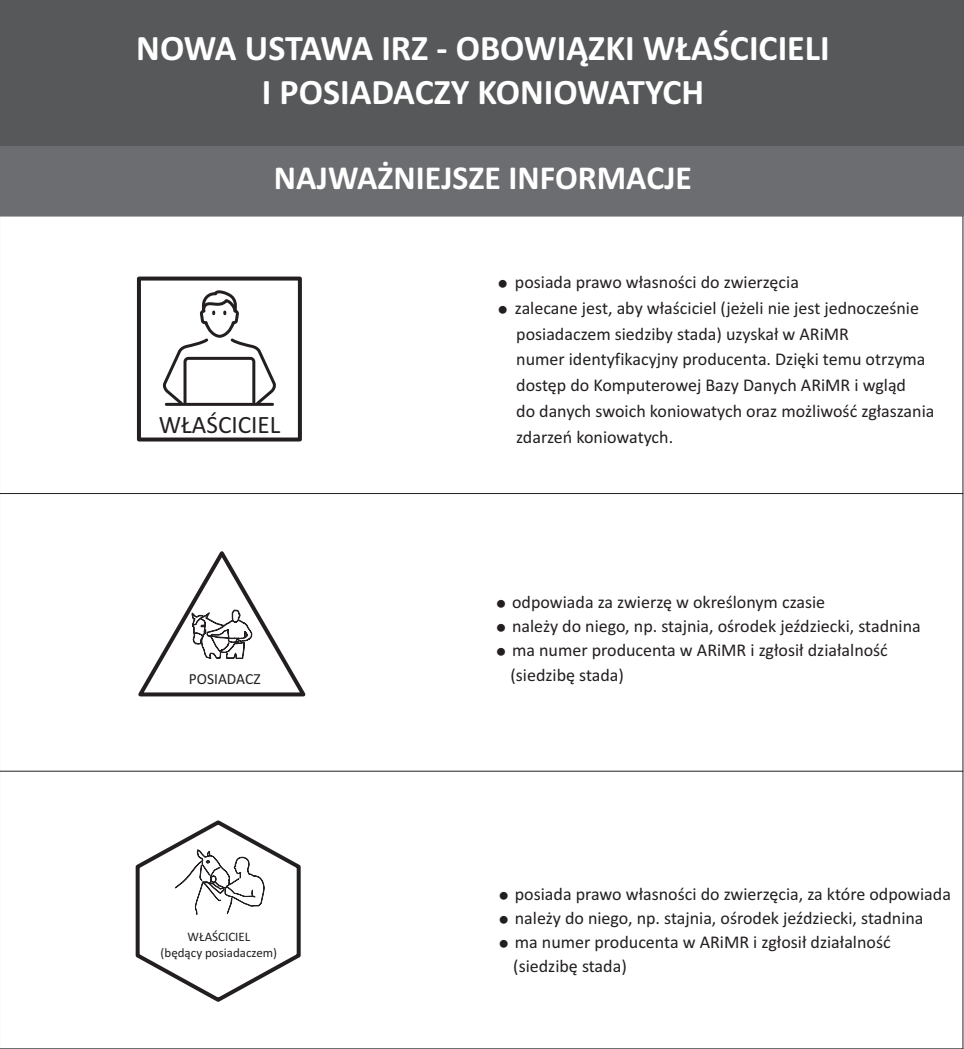
<style>
.page{position:relative;width:964px;height:1049px;background:#fff}
.page>*{position:absolute;margin:0;border:0;box-sizing:border-box;transform-origin:0 0}
.t1{font:700 36px/43.9px "Calibri";color:#fff;text-align:center}
.t2{font:700 33.7px "Calibri";color:#fff}
.t3{font:25.1px "Calibri";color:#231f20}
.t4{font:18px/24.3px "Calibri";color:#231f20}
.t5{font:15.5px "Calibri";color:#231f20}
.t6{font:13px/15.8px "Calibri";color:#231f20;text-align:center}
</style>
<div class="page">
<hr style="left:0;top:216px;width:1px;height:833px;background:#231f20">
<hr style="left:962px;top:216px;width:1px;height:833px;background:#231f20">
<hr style="left:0;top:1048px;width:963px;height:1px;background:#231f20">
<hr style="left:0;top:771px;width:963px;height:1px;background:#231f20">
<hr style="left:0;top:493px;width:963px;height:1px;background:#231f20">
<hr style="left:0;top:216px;width:963px;height:1px;background:#231f20">
<div style="left:0;top:85px;width:964px;height:131px;background:#6c6d70"></div>
<svg style="left:135px;top:820px;width:166px;height:182px"></svg>
<svg style="left:138px;top:551px;width:168px;height:146px"></svg>
<svg style="left:162px;top:291px;width:114px;height:115px"></svg>
<div style="left:137px;top:277px;width:165px;height:164px;border:4px solid #231f20"></div>
<div style="left:0;top:0;width:964px;height:146px;background:#57585a"></div>
<h1 class="t1" style="left:136px;top:29px;width:695px">NOWA USTAWA IRZ - OBOWI¥ZKI W£AŒCICIELI<br>I POSIADACZY KONIOWATYCH</h1>
<h2 class="t2" style="left:274px;top:163px;width:420px">NAJWA¯NIEJSZE INFORMACJE</h2>
<h3 class="t3" style="left:159px;top:414px;width:123px">W£AŒCICIEL</h3>
<p class="t5" style="left:189px;top:672px;width:73px">POSIADACZ</p>
<p class="t6" style="left:161px;top:930px;width:118px">W£AŒCICIEL<br>(bêd¹cy posiadaczem)</p>
<p class="t4" style="left:515px;top:271px;width:421px;line-height:25.7px">posiada prawo w³asnoœci do zwierzêcia<br>zalecane jest, aby w³aœciciel (je¿eli nie jest jednoczeœnie posiadaczem siedziby stada) uzyska³ w ARiMR<br>numer identyfikacyjny producenta. Dziêki temu otrzyma dostêp do Komputerowej Bazy Danych ARiMR i wgl¹d<br>do danych swoich koniowatych oraz mo¿liwoœæ zg³aszania zdarzeñ koniowatych.</p>
<p class="t4" style="left:510px;top:591px;width:412px">odpowiada za zwierzê w okreœlonym czasie<br>nale¿y do niego, np. stajnia, oœrodek jeŸdziecki, stadnina ma numer producenta w ARiMR i zg³osi³ dzia³alnoœæ (siedzibê stada)</p>
<p class="t4" style="left:513px;top:883px;width:439px">posiada prawo w³asnoœci do zwierzêcia, za które odpowiada nale¿y do niego, np. stajnia, oœrodek jeŸdziecki, stadnina<br>ma numer producenta w ARiMR i zg³osi³ dzia³alnoœæ (siedzibê stada)</p>
</div>
